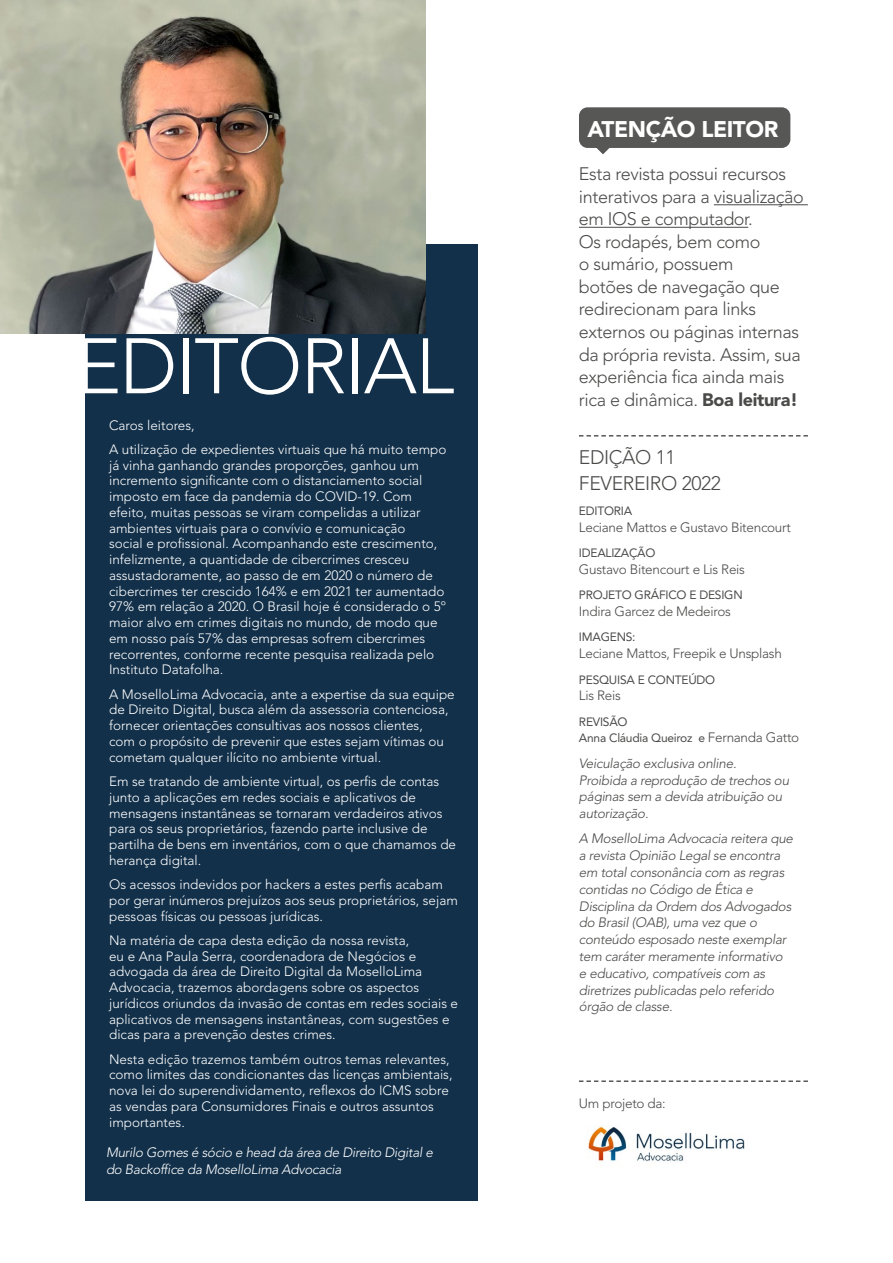
<style>
.page{position:relative;width:893px;height:1263px;background:#fff}
.page>*{position:absolute;margin:0;border:0;box-sizing:border-box;transform-origin:0 0}
.t1{font:300 77.7px "Avenir LT Std";letter-spacing:-.02em;color:#fff}
.t2{font:900 22.5px "Avenir LT Std";letter-spacing:-.02em;color:#fff}
.t3{font:300 19.5px/25.8px "Avenir LT Std";letter-spacing:-.02em;color:#4a4a49}
.t4{font:300 18px/22.5px "Avenir LT Std";letter-spacing:-.02em;color:#4a4a49}
.t5{font:300 13.5px/15.8px "Avenir LT Std";color:#fff}
.t6{font:italic 300 13.5px/16.8px "Avenir LT Std";letter-spacing:-.02em;color:#4a4a49}
.t7{font:300 13.5px "Avenir LT Std";letter-spacing:-.02em;color:#4a4a49}
.t8{font:italic 300 13.5px/16.8px "Avenir LT Std";letter-spacing:-.02em;color:#fff}
.t9{font:12px/16.8px "Avenir LT Std";letter-spacing:-.02em;color:#4a4a49}
.s1{font-weight:900}
.s2{font-weight:300;font-size:13.5px}
</style>
<div class="page">
<div style="left:579px;top:107px;width:211px;height:41px;background:#575756;border-radius:9px"></div>
<div style="left:85px;top:244px;width:393px;height:956px;background:#12304a"></div>
<hr style="left:892px;top:0;width:1px;height:1263px;background:#12304a">
<hr style="left:714px;top:204px;width:94px;height:1px;background:#4a4a49">
<hr style="left:579px;top:227px;width:169px;height:1px;background:#4a4a49">
<svg style="left:579px;top:435px;width:229px;height:1px"></svg>
<svg style="left:579px;top:1080px;width:229px;height:2px"></svg>
<svg style="left:596px;top:148px;width:14px;height:6px"></svg>
<img style="left:588px;top:1126px;width:157px;height:35px">
<img style="left:0;top:0;width:425px;height:333px">
<h1 class="t1" style="left:75px;top:321px;width:381px">EDITORIAL</h1>
<p class="t5" style="left:109px;top:413px;width:339px;line-height:24.3px">Caros leitores,<br>A utilização de expedientes virtuais que há muito tempo</p>
<p class="t5" style="left:109px;top:457px;width:338px">já vinha ganhando grandes proporções, ganhou um incremento significante com o distanciamento social imposto em face da pandemia do COVID-19. Com efeito, muitas pessoas se viram compelidas a utilizar ambientes virtuais para o convívio e comunicação<br>social e profissional. Acompanhando este crescimento, infelizmente, a quantidade de cibercrimes cresceu assustadoramente, ao passo de em 2020 o número de cibercrimes ter crescido 164% e em 2021 ter aumentado 97% em relação a 2020. O Brasil hoje é considerado o 5º maior alvo em crimes digitais no mundo, de modo que em nosso país 57% das empresas sofrem cibercrimes recorrentes, conforme recente pesquisa realizada pelo Instituto Datafolha.</p>
<p class="t5" style="left:109px;top:686px;width:347px">A MoselloLima Advocacia, ante a expertise da sua equipe de Direito Digital, busca além da assessoria contenciosa, fornecer orientações consultivas aos nossos clientes,<br>com o propósito de prevenir que estes sejam vítimas ou cometam qualquer ilícito no ambiente virtual.</p>
<p class="t5" style="left:109px;top:773px;width:348px">Em se tratando de ambiente virtual, os perfis de contas junto a aplicações em redes sociais e aplicativos de mensagens instantâneas se tornaram verdadeiros ativos para os seus proprietários, fazendo parte inclusive de partilha de bens em inventários, com o que chamamos de herança digital.</p>
<p class="t5" style="left:109px;top:876px;width:350px">Os acessos indevidos por hackers a estes perfis acabam por gerar inúmeros prejuízos aos seus proprietários, sejam pessoas físicas ou pessoas jurídicas.</p>
<p class="t5" style="left:109px;top:932px;width:350px">Na matéria de capa desta edição da nossa revista,<br>eu e Ana Paula Serra, coordenadora de Negócios e advogada da área de Direito Digital da MoselloLima Advocacia, trazemos abordagens sobre os aspectos jurídicos oriundos da invasão de contas em redes sociais e aplicativos de mensagens instantâneas, com sugestões e dicas para a prevenção destes crimes.</p>
<p class="t5" style="left:109px;top:1051px;width:345px">Nesta edição trazemos também outros temas relevantes, como limites das condicionantes das licenças ambientais, nova lei do superendividamento, reflexos do ICMS sobre as vendas para Consumidores Finais e outros assuntos importantes.</p>
<p class="t8" style="left:106px;top:1144px;width:328px">Murilo Gomes é sócio e head da área de Direito Digital e do Backoffice da MoselloLima Advocacia</p>
<h2 class="t2" style="left:587px;top:116px;width:192px">ATENÇÃO LEITOR</h2>
<p class="t4" style="left:579px;top:163px;width:226px">Esta revista possui recursos interativos para a visualização em IOS e computador.<br>Os rodapés, bem como<br>o sumário, possuem<br>botões de navegação que redirecionam para links externos ou páginas internas da própria revista. Assim, sua experiência fica ainda mais</p>
<h3 class="t4" style="left:579px;top:388px;width:221px">rica e dinâmica. <span class="s1">Boa leitura!</span></h3>
<h3 class="t3" style="left:579px;top:444px;width:144px">EDIÇÃO 11<br>FEVEREIRO 2022</h3>
<p class="t9" style="left:579px;top:503px;width:55px">EDITORIA</p>
<p class="t7" style="left:579px;top:519px;width:213px">Leciane Mattos e Gustavo Bitencourt</p>
<p class="t9" style="left:579px;top:545px;width:78px">IDEALIZAÇÃO</p>
<p class="t7" style="left:579px;top:561px;width:168px">Gustavo Bitencourt e Lis Reis</p>
<p class="t9" style="left:579px;top:587px;width:165px">PROJETO GRÁFICO E DESIGN</p>
<p class="t7" style="left:579px;top:603px;width:153px">Indira Garcez de Medeiros</p>
<p class="t9" style="left:579px;top:629px;width:58px">IMAGENS:</p>
<p class="t7" style="left:579px;top:646px;width:204px">Leciane Mattos, Freepik e Unsplash</p>
<p class="t9" style="left:579px;top:671px;width:138px">PESQUISA E CONTEÚDO</p>
<p class="t7" style="left:579px;top:688px;width:43px">Lis Reis</p>
<p class="t9" style="left:579px;top:713px;width:222px">REVISÃO<br>Anna Cláudia Queiroz e <span class="s2">Fernanda Gatto</span></p>
<p class="t6" style="left:579px;top:755px;width:212px">Veiculação exclusiva online.<br>Proibida a reprodução de trechos ou páginas sem a devida atribuição ou autorização.</p>
<p class="t6" style="left:579px;top:831px;width:216px">A MoselloLima Advocacia reitera que a revista Opinião Legal se encontra em total consonância com as regras contidas no Código de Ética e<br>Disciplina da Ordem dos Advogados do Brasil (OAB), uma vez que o conteúdo esposado neste exemplar tem caráter meramente informativo e educativo, compatíveis com as diretrizes publicadas pelo referido órgão de classe.</p>
<p class="t7" style="left:579px;top:1096px;width:88px">Um projeto da:</p>
</div>
